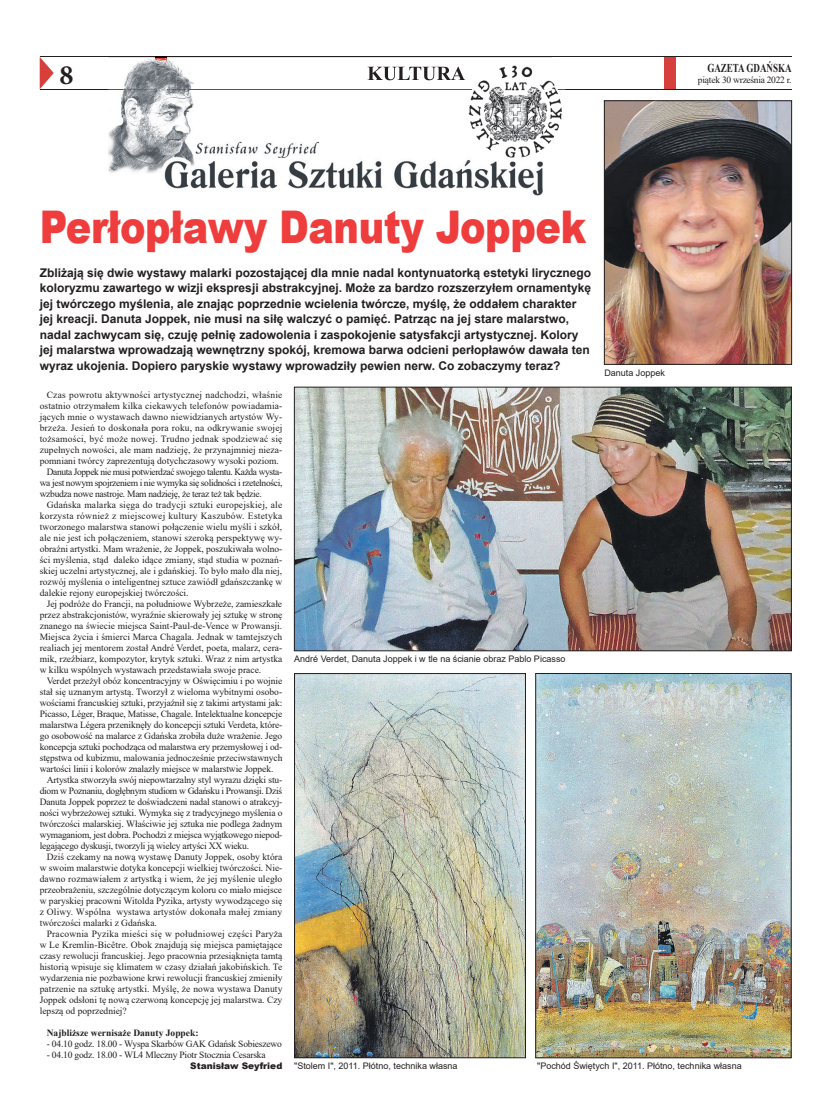
<style>
.page{position:relative;width:820px;height:1106px;background:#fff}
.page>*{position:absolute;margin:0;border:0;box-sizing:border-box;transform-origin:0 0}
.t1{font:900 45px "Arial";letter-spacing:-.01em;color:#ee3d3c;scale:.85 1}
.t2{font:700 28px "Minion Pro";color:#231f20}
.t3{font:700 12px/15.5px "Arial";color:#231f20}
.t4{font:700 12px "Times New Roman";color:#231f20;scale:.75 1}
.t5{font:9.5px "Times New Roman";color:#231f20}
.t6{font:9.5px "Times New Roman";letter-spacing:-.02em;color:#231f20}
.t7{font:9.5px "Times New Roman";letter-spacing:.02em;color:#231f20}
.t8{font:9.5px "Times New Roman";letter-spacing:-.03em;color:#231f20}
.t9{font:9.5px "Times New Roman";letter-spacing:.025em;color:#231f20}
.t10{font:9.5px "Times New Roman";letter-spacing:-.035em;color:#231f20}
.t11{font:9.5px "Times New Roman";letter-spacing:-.04em;color:#231f20}
.t12{font:9.5px "Times New Roman";letter-spacing:-.025em;color:#231f20}
.t13{font:700 9.5px "Times New Roman";color:#231f20}
.t14{font:9px "Arial";color:#231f20}
.t15{font:900 9px "Arial";color:#231f20}
</style>
<div class="page">
<svg style="left:40px;top:58px;width:14px;height:31px"></svg>
<div style="left:664px;top:57px;width:11px;height:33px;background:#d7403a"></div>
<hr style="left:40px;top:57px;width:751px;height:1px;background:#231f20">
<hr style="left:40px;top:89px;width:751px;height:1px;background:#231f20">
<img style="left:109px;top:156px;width:434px;height:40px">
<img style="left:121px;top:59px;width:310px;height:38px">
<img style="left:155px;top:58px;width:12px;height:31px">
<img style="left:109px;top:57px;width:443px;height:1px">
<svg style="left:155px;top:57px;width:12px;height:1px"></svg>
<img style="left:109px;top:89px;width:356px;height:1px">
<svg style="left:155px;top:89px;width:12px;height:1px"></svg>
<img style="left:367px;top:66px;width:98px;height:14px">
<img style="left:109px;top:97px;width:211px;height:59px">
<img style="left:465px;top:156px;width:78px;height:6px">
<img style="left:467px;top:65px;width:95px;height:92px">
<img style="left:605px;top:102px;width:184px;height:261px">
<div style="left:603px;top:100px;width:188px;height:265px;border:1px solid #231f20"></div>
<img style="left:296px;top:388px;width:493px;height:261px">
<div style="left:294px;top:386px;width:497px;height:265px;border:1px solid #231f20"></div>
<img style="left:537px;top:675px;width:252px;height:381px">
<div style="left:535px;top:673px;width:256px;height:385px;border:1px solid #231f20"></div>
<img style="left:296px;top:675px;width:227px;height:381px">
<div style="left:294px;top:673px;width:231px;height:385px;border:1px solid #231f20"></div>
<p class="t4" style="left:707px;top:59px;width:114px">GAZETA GDAŃSKA</p>
<h2 class="t2" style="left:59px;top:55px;width:15px">8</h2>
<p class="t8" style="left:697px;top:73px;width:95px">piątek 30 września 2022 r.</p>
<h1 class="t1" style="left:40px;top:194px;width:644px">Perłopławy Danuty Joppek</h1>
<p class="t3" style="left:40px;top:265px;width:552px">Zbliżają się dwie wystawy malarki pozostającej dla mnie nadal kontynuatorką estetyki lirycznego koloryzmu zawartego w wizji ekspresji abstrakcyjnej. Może za bardzo rozszerzyłem ornamentykę jej twórczego myślenia, ale znając poprzednie wcielenia twórcze, myślę, że oddałem charakter jej kreacji. Danuta Joppek, nie musi na siłę walczyć o pamięć. Patrząc na jej stare malarstwo, nadal zachwycam się, czuję pełnię zadowolenia i zaspokojenie satysfakcji artystycznej. Kolory jej malarstwa wprowadzają wewnętrzny spokój, kremowa barwa odcieni perłopławów dawała ten wyraz ukojenia. Dopiero paryskie wystawy wprowadziły pewien nerw. Co zobaczymy teraz?</p>
<p class="t9" style="left:47px;top:388px;width:237px">Czas powrotu aktywności artystycznej nadchodzi, właśnie</p>
<p class="t5" style="left:40px;top:399px;width:244px">ostatnio otrzymałem kilka ciekawych telefonów powiadamia-</p>
<p class="t5" style="left:40px;top:410px;width:244px">jących mnie o wystawach dawno niewidzianych artystów Wy-</p>
<p class="t5" style="left:40px;top:421px;width:244px">brzeża. Jesień to doskonała pora roku, na odkrywanie swojej</p>
<p class="t7" style="left:40px;top:432px;width:244px">tożsamości, być może nowej. Trudno jednak spodziewać się</p>
<p class="t5" style="left:40px;top:443px;width:244px">zupełnych nowości, ale mam nadzieję, że przynajmniej nieza-</p>
<p class="t5" style="left:40px;top:454px;width:241px">pomniani twórcy zaprezentują dotychczasowy wysoki poziom.</p>
<p class="t11" style="left:47px;top:465px;width:237px">Danuta Joppek nie musi potwierdzać swojego talentu. Każda wysta-</p>
<p class="t10" style="left:40px;top:476px;width:244px">wa jest nowym spojrzeniem i nie wymyka się solidności i rzetelności,</p>
<p class="t8" style="left:40px;top:487px;width:223px">wzbudza nowe nastroje. Mam nadzieję, że teraz też tak będzie.</p>
<p class="t7" style="left:47px;top:498px;width:237px">Gdańska malarka sięga do tradycji sztuki europejskiej, ale</p>
<p class="t9" style="left:40px;top:509px;width:244px">korzysta również z miejscowej kultury Kaszubów. Estetyka</p>
<p class="t5" style="left:40px;top:520px;width:244px">tworzonego malarstwa stanowi połączenie wielu myśli i szkół,</p>
<p class="t5" style="left:40px;top:531px;width:244px">ale nie jest ich połączeniem, stanowi szeroką perspektywę wy-</p>
<p class="t5" style="left:40px;top:542px;width:244px">obraźni artystki. Mam wrażenie, że Joppek, poszukiwała wolno-</p>
<p class="t5" style="left:40px;top:553px;width:244px">ści myślenia, stąd daleko idące zmiany, stąd studia w poznań-</p>
<p class="t5" style="left:40px;top:564px;width:244px">skiej uczelni artystycznej, ale i gdańskiej. To było mało dla niej,</p>
<p class="t5" style="left:40px;top:575px;width:244px">rozwój myślenia o inteligentnej sztuce zawiódł gdańszczankę w</p>
<p class="t5" style="left:40px;top:586px;width:150px">dalekie rejony europejskiej twórczości.</p>
<p class="t5" style="left:47px;top:597px;width:237px">Jej podróże do Francji, na południowe Wybrzeże, zamieszkałe</p>
<p class="t5" style="left:40px;top:608px;width:244px">przez abstrakcjonistów, wyraźnie skierowały jej sztukę w stronę</p>
<p class="t5" style="left:40px;top:619px;width:244px">znanego na świecie miejsca Saint-Paul-de-Vence w Prowansji.</p>
<p class="t5" style="left:40px;top:630px;width:244px">Miejsca życia i śmierci Marca Chagala. Jednak w tamtejszych</p>
<p class="t5" style="left:40px;top:641px;width:244px">realiach jej mentorem został André Verdet, poeta, malarz, cera-</p>
<p class="t5" style="left:40px;top:652px;width:244px">mik, rzeźbiarz, kompozytor, krytyk sztuki. Wraz z nim artystka</p>
<p class="t5" style="left:40px;top:663px;width:223px">w kilku wspólnych wystawach przedstawiała swoje prace.</p>
<p class="t5" style="left:47px;top:674px;width:237px">Verdet przeżył obóz koncentracyjny w Oświęcimiu i po wojnie</p>
<p class="t5" style="left:40px;top:685px;width:244px">stał się uznanym artystą. Tworzył z wieloma wybitnymi osobo-</p>
<p class="t5" style="left:40px;top:696px;width:244px">wościami francuskiej sztuki, przyjaźnił się z takimi artystami jak:</p>
<p class="t5" style="left:40px;top:707px;width:244px">Picasso, Léger, Braque, Matisse, Chagale. Intelektualne koncepcje</p>
<p class="t5" style="left:40px;top:718px;width:244px">malarstwa Légera przeniknęły do koncepcji sztuki Verdeta, które-</p>
<p class="t5" style="left:40px;top:729px;width:244px">go osobowość na malarce z Gdańska zrobiła duże wrażenie. Jego</p>
<p class="t6" style="left:40px;top:740px;width:244px">koncepcja sztuki pochodząca od malarstwa ery przemysłowej i od-</p>
<p class="t5" style="left:40px;top:751px;width:244px">stępstwa od kubizmu, malowania jednocześnie przeciwstawnych</p>
<p class="t5" style="left:40px;top:762px;width:235px">wartości linii i kolorów znalazły miejsce w malarstwie Joppek.</p>
<p class="t5" style="left:47px;top:773px;width:237px">Artystka stworzyła swój niepowtarzalny styl wyrazu dzięki stu-</p>
<p class="t8" style="left:40px;top:784px;width:244px">diom w Poznaniu, dogłębnym studiom w Gdańsku i Prowansji. Dziś</p>
<p class="t5" style="left:40px;top:795px;width:244px">Danuta Joppek poprzez te doświadczeni nadal stanowi o atrakcyj-</p>
<p class="t6" style="left:40px;top:806px;width:244px">ności wybrzeżowej sztuki. Wymyka się z tradycyjnego myślenia o</p>
<p class="t5" style="left:40px;top:817px;width:244px">twórczości malarskiej. Właściwie jej sztuka nie podlega żadnym</p>
<p class="t12" style="left:40px;top:828px;width:244px">wymaganiom, jest dobra. Pochodzi z miejsca wyjątkowego niepod-</p>
<p class="t6" style="left:40px;top:839px;width:211px">legającego dyskusji, tworzyli ją wielcy artyści XX wieku.</p>
<p class="t5" style="left:47px;top:850px;width:237px">Dziś czekamy na nową wystawę Danuty Joppek, osoby która</p>
<p class="t5" style="left:40px;top:861px;width:244px">w swoim malarstwie dotyka koncepcji wielkiej twórczości. Nie-</p>
<p class="t5" style="left:40px;top:872px;width:244px">dawno rozmawiałem z artystką i wiem, że jej myślenie uległo</p>
<p class="t5" style="left:40px;top:883px;width:244px">przeobrażeniu, szczególnie dotyczącym koloru co miało miejsce</p>
<p class="t5" style="left:40px;top:894px;width:244px">w paryskiej pracowni Witolda Pyzika, artysty wywodzącego się</p>
<p class="t5" style="left:40px;top:905px;width:244px">z Oliwy. Wspólna wystawa artystów dokonała małej zmiany</p>
<p class="t5" style="left:40px;top:916px;width:119px">twórczości malarki z Gdańska.</p>
<p class="t7" style="left:47px;top:927px;width:237px">Pracownia Pyzika mieści się w południowej części Paryża</p>
<p class="t5" style="left:40px;top:938px;width:244px">w Le Kremlin-Bicêtre. Obok znajdują się miejsca pamiętające</p>
<p class="t5" style="left:40px;top:949px;width:244px">czasy rewolucji francuskiej. Jego pracownia przesiąknięta tamtą</p>
<p class="t5" style="left:40px;top:960px;width:244px">historią wpisuje się klimatem w czasy działań jakobińskich. Te</p>
<p class="t5" style="left:40px;top:971px;width:244px">wydarzenia nie pozbawione krwi rewolucji francuskiej zmieniły</p>
<p class="t5" style="left:40px;top:982px;width:244px">patrzenie na sztukę artystki. Myślę, że nowa wystawa Danuty</p>
<p class="t5" style="left:40px;top:993px;width:244px">Joppek odsłoni tę nową czerwoną koncepcję jej malarstwa. Czy</p>
<p class="t5" style="left:40px;top:1004px;width:89px">lepszą od poprzedniej?</p>
<p class="t13" style="left:47px;top:1026px;width:153px">Najbliższe wernisaże Danuty Joppek:</p>
<p class="t6" style="left:47px;top:1037px;width:237px">- 04.10 godz. 18.00 - Wyspa Skarbów GAK Gdańsk Sobieszewo</p>
<p class="t6" style="left:47px;top:1048px;width:220px">- 04.10 godz. 18.00 - WL4 Mleczny Piotr Stocznia Cesarska</p>
<p class="t15" style="left:190px;top:1059px;width:93px">Stanisław Seyfried</p>
<p class="t14" style="left:604px;top:366px;width:62px">Danuta Joppek</p>
<p class="t14" style="left:294px;top:652px;width:273px">André Verdet, Danuta Joppek i w tle na ścianie obraz Pablo Picasso</p>
<p class="t14" style="left:294px;top:1059px;width:165px">"Stolem I", 2011. Płótno, technika własna</p>
<p class="t14" style="left:537px;top:1059px;width:206px">"Pochód Świętych I", 2011. Płótno, technika własna</p>
</div>
